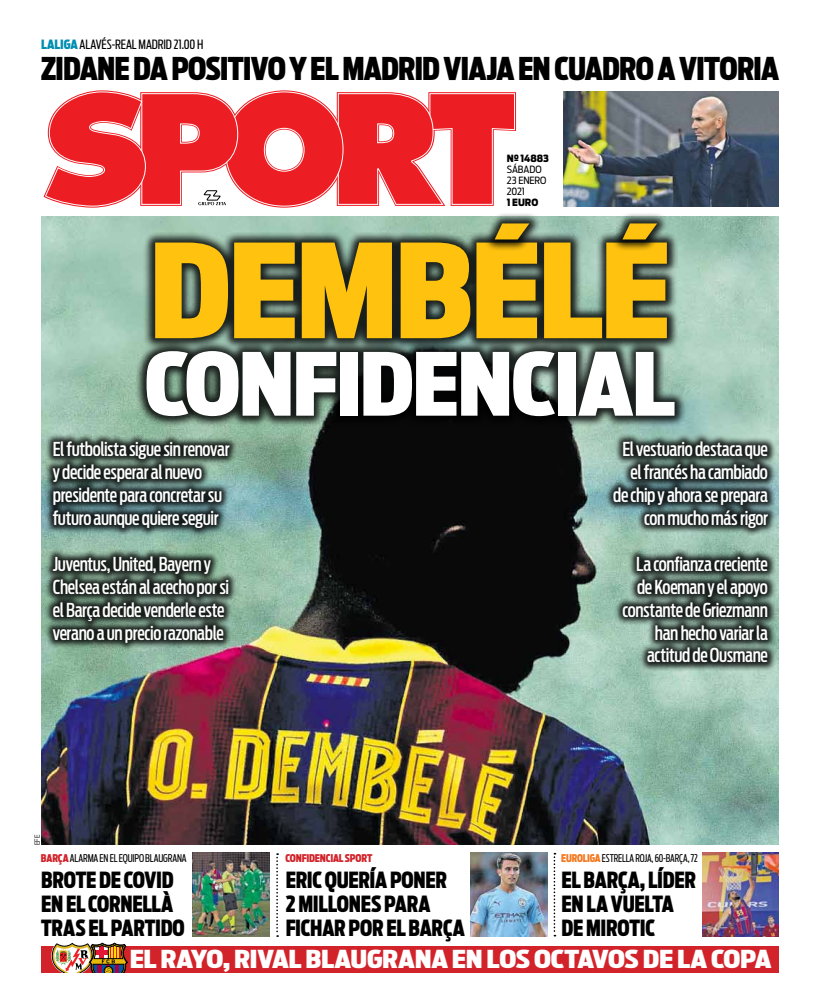
<style>
.page{position:relative;width:820px;height:1007px;background:#fff}
.page>*{position:absolute;margin:0;border:0;box-sizing:border-box;transform-origin:0 0}
.t1{font:900 129px "Antenna Extra Cond";letter-spacing:-.02em;color:#ffc20e;scale:1.16 1}
.t2{font:900 86px "Antenna Extra Cond";letter-spacing:-.02em;color:#fff;scale:1.16 1}
.t3{font:900 31.1px "Antenna Extra Cond";letter-spacing:-.025em;color:#000;scale:1.04 1}
.t4{font:900 24.5px "Antenna Extra Cond";letter-spacing:-.01em;color:#fff;scale:1.23 1}
.t5{font:900 22.1px/23.8px "Antenna Extra Cond";letter-spacing:-.01em;color:#000}
.t6{font:500 19.1px/22.9px "Antenna Extra Cond";letter-spacing:-.02em;color:#fff}
.t7{font:12.7px "Antenna Extra Cond";letter-spacing:-.005em;color:#000;scale:1.05 1}
.t8{font:10.6px "Antenna Extra Cond";letter-spacing:-.015em;color:#000}
.t9{font:900 10.6px "Antenna Extra Cond";letter-spacing:-.015em;color:#d2232a}
.t10{font:9.9px/11px "Antenna Cond";letter-spacing:-.005em;color:#000}
.t11{font:900 9.9px "Antenna Cond";color:#000}
.t12{font:300 7px "Antenna Cond";color:#000}
.s1{font-weight:900;color:#008fb1}
.s2{font-weight:900;color:#d2232a}
.s3{font-weight:900;color:#f47920}
</style>
<div class="page">
<svg style="left:43px;top:90px;width:473px;height:118px"></svg>
<img style="left:563px;top:91px;width:215px;height:115px">
<img style="left:41px;top:216px;width:737px;height:628px">
<svg style="left:276px;top:853px;width:2px;height:83px"></svg>
<svg style="left:553px;top:852px;width:2px;height:84px"></svg>
<div style="left:43px;top:431px;width:194px;height:219px;background:#000;opacity:.85"></div>
<div style="left:603px;top:431px;width:172px;height:239px;background:#000;opacity:.85"></div>
<img style="left:192px;top:852px;width:77px;height:84px">
<img style="left:702px;top:852px;width:76px;height:84px">
<img style="left:470px;top:852px;width:77px;height:84px">
<div style="left:134px;top:230px;width:551px;height:197px;background:#000;opacity:.85"></div>
<div style="left:41px;top:946px;width:737px;height:26px;background:#d2232a"></div>
<div style="left:481px;top:211px;width:58px;height:39px;background:#000;opacity:.85"></div>
<svg style="left:494px;top:223px;width:35px;height:16px"></svg>
<div style="left:609px;top:211px;width:57px;height:39px;background:#000;opacity:.85"></div>
<svg style="left:622px;top:223px;width:35px;height:16px"></svg>
<svg style="left:51px;top:942px;width:77px;height:30px;background:#ae8063"></svg>
<p class="t7" style="left:41px;top:37px;width:156px"><span class="s1">LALIGA</span> ALAVÉS-REAL MADRID 21.00 H</p>
<h3 class="t3" style="left:41px;top:50px;width:711px">ZIDANE DA POSITIVO Y EL MADRID VIAJA EN CUADRO A VITORIA</h3>
<p class="t11" style="left:506px;top:152px;width:44px">Nº 14883</p>
<p class="t10" style="left:506px;top:164px;width:41px">SÁBADO<br>23 ENERO<br>2021</p>
<p class="t11" style="left:506px;top:197px;width:33px">1 EURO</p>
<h1 class="t1" style="left:149px;top:214px;width:451px">DEMBELE</h1>
<h2 class="t2" style="left:145px;top:333px;width:458px">CONFIDENCIAL</h2>
<p class="t6" style="left:53px;top:438px;width:178px">El futbolista sigue sin renovar y decide esperar al nuevo presidente para concretar su futuro aunque quiere seguir</p>
<p class="t6" style="left:53px;top:552px;width:178px">Juventus, United, Bayern y<br>Chelsea están al acecho por si el Barça decide venderle este verano a un precio razonable</p>
<p class="t12" style="left:33px;top:845px;width:12px;rotate:-90deg">efe</p>
<p class="t6" style="left:613px;top:438px;width:156px;text-align:right">El vestuario destaca que el francés ha cambiado de chip y ahora se prepara con mucho más rigor</p>
<p class="t6" style="left:622px;top:552px;width:147px;text-align:right">La confianza creciente de Koeman y el apoyo constante de Griezmann han hecho variar la actitud de Ousmane</p>
<p class="t8" style="left:41px;top:852px;width:44px"><span class="s2">BARÇA</span> ALARMA</p>
<p class="t8" style="left:100px;top:852px;width:88px">EN EL EQUIPO BLAUGRANA</p>
<p class="t9" style="left:285px;top:852px;width:88px">CONFIDENCIAL SPORT</p>
<p class="t8" style="left:561px;top:852px;width:138px"><span class="s3">EUROLIGA</span>ESTRELLA ROJA, 60-BARÇA, 72</p>
<p class="t5" style="left:41px;top:868px;width:145px">BROTE DE COVID<br>EN EL CORNELLÀ<br>TRAS EL PARTIDO</p>
<p class="t5" style="left:285px;top:868px;width:180px">ERIC QUERÍA PONER<br>2 MILLONES PARA<br>FICHAR POR EL BARÇA</p>
<p class="t5" style="left:561px;top:867px;width:136px">EL BARÇA, LÍDER<br>EN LA VUELTA<br>DE MIROTIC</p>
<p class="t4" style="left:130px;top:944px;width:523px">EL RAYO, RIVAL BLAUGRANA EN LOS OCTAVOS DE LA COPA</p>
</div>
